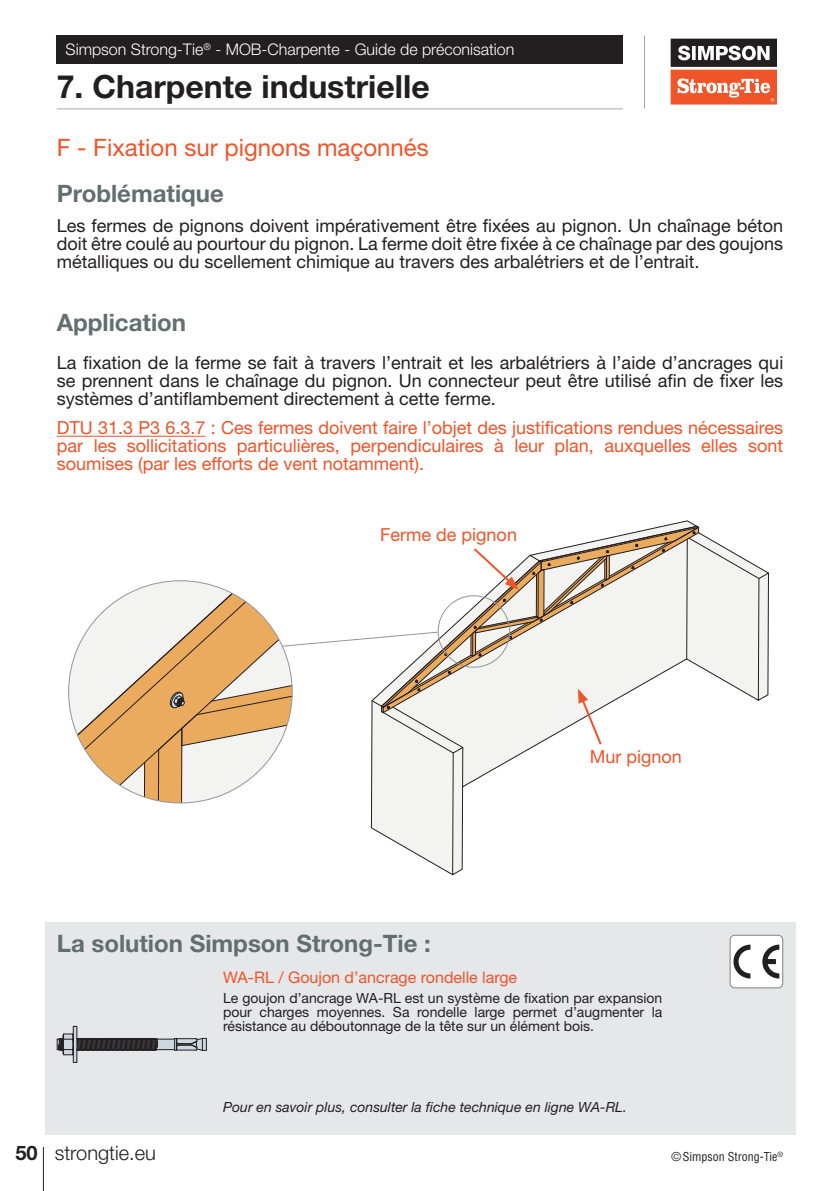
<style>
.page{position:relative;width:840px;height:1191px;background:#fff}
.page>*{position:absolute;margin:0;border:0;box-sizing:border-box;transform-origin:0 0}
.t1{font:700 32px "Helvetica Neue LT Std";color:#231f20}
.t2{font:700 24px "Helvetica Neue LT Std";color:#636e71}
.t3{font:24px "Helvetica Neue LT Std";color:#f05429}
.t4{font:300 20px "Helvetica Neue LT Std";color:#231f20}
.t5{font:18px/18px "Helvetica Neue LT Std";color:#231f20;text-align:justify}
.t6{font:18px/18px "Helvetica Neue LT Std";color:#f05429;text-align:justify}
.t7{font:300 16px "Helvetica Neue LT Std";color:#fff}
.t8{font:16px "Helvetica Neue LT Std";color:#f05429}
.t9{font:14px/14px "Helvetica Neue LT Std";color:#231f20;text-align:justify}
.t10{font:italic 14px "Helvetica Neue LT Std";color:#231f20}
.t11{font:condensed 12px "Helvetica LT Std";color:#231f20}
.s1{font-weight:700}
</style>
<div class="page">
<hr style="left:43px;top:1147px;width:1px;height:44px;background:#231f20">
<svg style="left:670px;top:39px;width:106px;height:66px"></svg>
<hr style="left:57px;top:109px;width:565px;height:1px;background:#a8a9ad">
<hr style="left:643px;top:35px;width:1px;height:74px;background:#a8a9ad">
<div style="left:57px;top:35px;width:565px;height:29px;background:#231f20"></div>
<hr style="left:57px;top:436px;width:148px;height:1px;background:#f05429">
<div style="left:45px;top:922px;width:750px;height:212px;background:#e6e7e9"></div>
<div style="left:729px;top:935px;width:53px;height:52px;background:#fff;border-radius:5px"></div>
<svg style="left:733px;top:944px;width:45px;height:34px"></svg>
<div style="left:729px;top:934px;width:53px;height:54px;border:1px solid #808285;border-radius:5px"></div>
<svg style="left:69px;top:520px;width:700px;height:355px"></svg>
<div style="left:73px;top:1026px;width:4px;height:36px;border:1px solid #231f20"></div>
<svg style="left:57px;top:1033px;width:150px;height:22px"></svg>
<p class="t7" style="left:66px;top:40px;width:450px">Simpson Strong-Tie<sup>®</sup> - MOB-Charpente - Guide de préconisation</p>
<h1 class="t1" style="left:57px;top:67px;width:374px">7. Charpente industrielle</h1>
<h2 class="t3" style="left:57px;top:133px;width:373px">F - Fixation sur pignons maçonnés</h2>
<h2 class="t2" style="left:57px;top:179px;width:169px">Problématique</h2>
<p class="t5" style="left:57px;top:216px;width:727px">Les fermes de pignons doivent impérativement être fixées au pignon. Un chaînage béton doit être coulé au pourtour du pignon. La ferme doit être fixée à ce chaînage par des goujons métalliques ou du scellement chimique au travers des arbalétriers et de l’entrait.</p>
<h2 class="t2" style="left:57px;top:308px;width:131px">Application</h2>
<p class="t5" style="left:57px;top:353px;width:727px">La fixation de la ferme se fait à travers l’entrait et les arbalétriers à l’aide d’ancrages qui se prennent dans le chaînage du pignon. Un connecteur peut être utilisé afin de fixer les systèmes d’antiflambement directement à cette ferme.</p>
<p class="t6" style="left:57px;top:419px;width:727px">DTU 31.3 P3 6.3.7 : Ces fermes doivent faire l’objet des justifications rendues nécessaires par les sollicitations particulières, perpendiculaires à leur plan, auxquelles elles sont soumises (par les efforts de vent notamment).</p>
<p class="t6" style="left:380px;top:525px;width:138px">Ferme de pignon</p>
<h2 class="t2" style="left:57px;top:928px;width:375px">La solution Simpson Strong-Tie :</h2>
<p class="t6" style="left:589px;top:747px;width:94px">Mur pignon</p>
<p class="t8" style="left:223px;top:967px;width:295px">WA-RL / Goujon d’ancrage rondelle large</p>
<p class="t9" style="left:223px;top:990px;width:440px">Le goujon d’ancrage WA-RL est un système de fixation par expansion pour charges moyennes. Sa rondelle large permet d’augmenter la résistance au déboutonnage de la tête sur un élément bois.</p>
<p class="t4" style="left:15px;top:1140px;width:142px"><span class="s1">50</span> strongtie.eu</p>
<p class="t10" style="left:223px;top:1098px;width:405px">Pour en savoir plus, consulter la fiche technique en ligne WA-RL.</p>
<p class="t11" style="left:671px;top:1148px;width:113px">© Simpson Strong-Tie<sup>®</sup></p>
</div>
